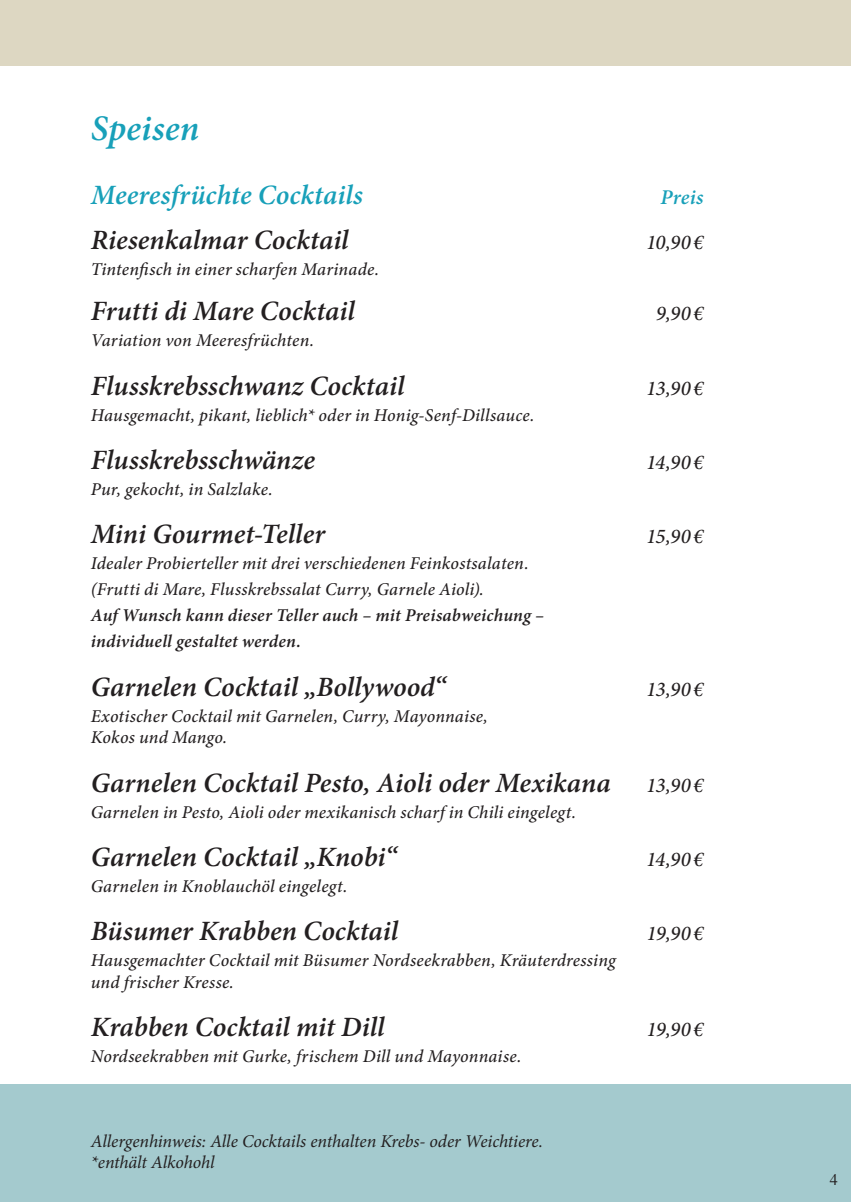
<style>
.page{position:relative;width:851px;height:1202px;background:#fff}
.page>*{position:absolute;margin:0;border:0;box-sizing:border-box;transform-origin:0 0}
.t1{font:italic 600 36px "Minion Pro";letter-spacing:.005em;color:#18a0b9}
.t2{font:italic 600 28px "Minion Pro";color:#231f20}
.t3{font:italic 600 28px "Minion Pro";letter-spacing:.005em;color:#18a0b9}
.t4{font:italic 500 21px "Minion Pro";letter-spacing:.015em;color:#231f20}
.t5{font:italic 600 21px "Minion Pro";letter-spacing:.01em;color:#18a0b9}
.t6{font:italic 500 18px/21.6px "Minion Pro";letter-spacing:.01em;color:#231f20}
.t7{font:italic 600 18px/26px "Minion Pro";letter-spacing:.01em;color:#231f20}
.t8{font:italic 18px/21.6px "Minion Pro";letter-spacing:-.005em;color:#231f20}
.t9{font:16px "Times";color:#231f20}
</style>
<div class="page">
<div style="left:0;top:0;width:850px;height:66px;background:#ddd7c2"></div>
<div style="left:0;top:1084px;width:850px;height:118px;background:#a4cace"></div>
<h1 class="t1" style="left:91px;top:103px;width:110px">Speisen</h1>
<h2 class="t3" style="left:91px;top:176px;width:274px">Meeresfrüchte Cocktails</h2>
<p class="t5" style="left:660px;top:183px;width:44px">Preis</p>
<h2 class="t2" style="left:91px;top:221px;width:259px">Riesenkalmar Cocktail</h2>
<p class="t4" style="left:646px;top:228px;width:59px">10,90 €</p>
<p class="t6" style="left:91px;top:259px;width:290px">Tintenfisch in einer scharfen Marinade.</p>
<h2 class="t2" style="left:91px;top:292px;width:265px">Frutti di Mare Cocktail</h2>
<p class="t4" style="left:656px;top:299px;width:49px">9,90 €</p>
<p class="t6" style="left:91px;top:330px;width:225px">Variation von Meeresfrüchten.</p>
<h2 class="t2" style="left:91px;top:366px;width:315px">Flusskrebsschwanz Cocktail</h2>
<p class="t4" style="left:646px;top:373px;width:59px">13,90 €</p>
<p class="t6" style="left:91px;top:404px;width:445px">Hausgemacht, pikant, lieblich* oder in Honig-Senf-Dillsauce.</p>
<h2 class="t2" style="left:91px;top:440px;width:226px">Flusskrebsschwänze</h2>
<p class="t4" style="left:646px;top:448px;width:59px">14,90 €</p>
<p class="t6" style="left:91px;top:478px;width:184px">Pur, gekocht, in Salzlake.</p>
<h2 class="t2" style="left:91px;top:515px;width:236px">Mini Gourmet-Teller</h2>
<p class="t4" style="left:646px;top:522px;width:59px">15,90 €</p>
<p class="t6" style="left:91px;top:550px;width:439px;line-height:26px">Idealer Probierteller mit drei verschiedenen Feinkostsalaten. (Frutti di Mare, Flusskrebssalat Curry, Garnele Aioli).</p>
<p class="t7" style="left:91px;top:602px;width:454px">Auf Wunsch kann dieser Teller auch – mit Preisabweichung – individuell gestaltet werden.</p>
<h2 class="t2" style="left:91px;top:667px;width:357px">Garnelen Cocktail „Bollywood“</h2>
<p class="t4" style="left:646px;top:674px;width:59px">13,90 €</p>
<p class="t6" style="left:91px;top:705px;width:398px">Exotischer Cocktail mit Garnelen, Curry, Mayonnaise,<br>Kokos und Mango.</p>
<h2 class="t2" style="left:91px;top:763px;width:521px">Garnelen Cocktail Pesto, Aioli oder Mexikana</h2>
<p class="t4" style="left:646px;top:770px;width:59px">13,90 €</p>
<p class="t6" style="left:91px;top:801px;width:487px">Garnelen in Pesto, Aioli oder mexikanisch scharf in Chili eingelegt.</p>
<h2 class="t2" style="left:91px;top:837px;width:308px">Garnelen Cocktail „Knobi“</h2>
<p class="t4" style="left:646px;top:845px;width:59px">14,90 €</p>
<p class="t6" style="left:91px;top:875px;width:258px">Garnelen in Knoblauchöl eingelegt.</p>
<h2 class="t2" style="left:91px;top:912px;width:309px">Büsumer Krabben Cocktail</h2>
<p class="t4" style="left:646px;top:919px;width:58px">19,90 €</p>
<p class="t6" style="left:91px;top:949px;width:526px">Hausgemachter Cocktail mit Büsumer Nordseekrabben, Kräuterdressing und frischer Kresse.</p>
<h2 class="t2" style="left:91px;top:1007px;width:295px">Krabben Cocktail mit Dill</h2>
<p class="t4" style="left:646px;top:1015px;width:58px">19,90 €</p>
<p class="t6" style="left:91px;top:1045px;width:432px">Nordseekrabben mit Gurke, frischem Dill und Mayonnaise.</p>
<p class="t8" style="left:91px;top:1130px;width:453px">Allergenhinweis: Alle Cocktails enthalten Krebs- oder Weichtiere. *enthält Alkohohl</p>
<p class="t9" style="left:829px;top:1165px;width:9px">4</p>
</div>
